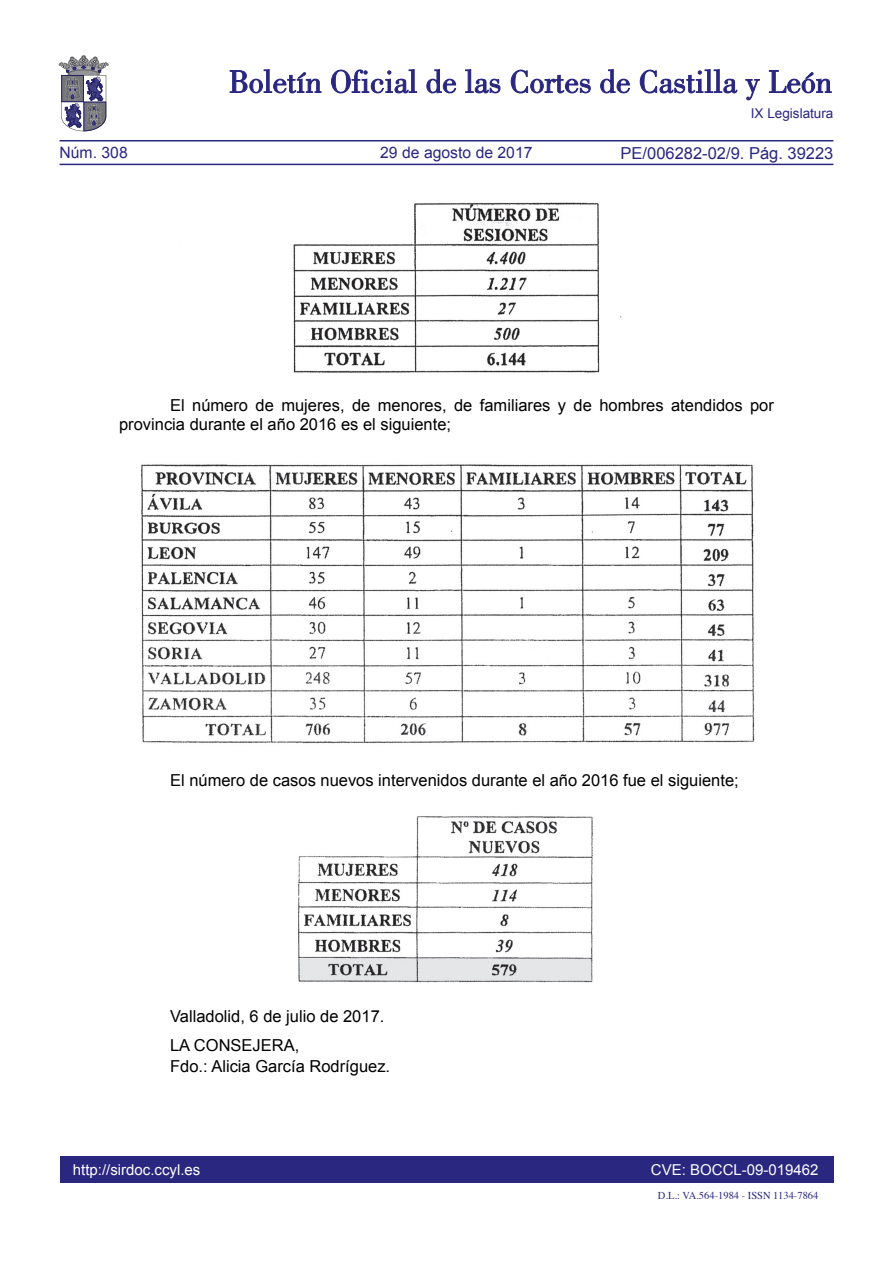
<style>
.page{position:relative;width:893px;height:1263px;background:#fff}
.page>*{position:absolute;margin:0;border:0;box-sizing:border-box;transform-origin:0 0}
.t1{font:16.5px/19.8px "Arial";color:#000}
.t2{font:16.5px "Arial";color:#292780}
.t3{font:15.75px "Arial";color:#292780}
.t4{font:15px "Arial";color:#fff}
.t5{font:13.5px "Arial";color:#292780}
.t6{font:10.5px "Times";color:#292780}
</style>
<div class="page">
<div style="left:60px;top:1157px;width:773px;height:26px;background:#292780"></div>
<hr style="left:60px;top:164px;width:773px;height:1px;background:#292780">
<hr style="left:60px;top:140px;width:773px;height:1px;background:#292780">
<svg style="left:230px;top:69px;width:91px;height:24px"></svg>
<svg style="left:331px;top:69px;width:86px;height:24px"></svg>
<svg style="left:426px;top:69px;width:30px;height:24px"></svg>
<svg style="left:465px;top:69px;width:35px;height:24px"></svg>
<svg style="left:511px;top:70px;width:80px;height:23px"></svg>
<svg style="left:600px;top:69px;width:30px;height:24px"></svg>
<svg style="left:640px;top:69px;width:97px;height:24px"></svg>
<svg style="left:745px;top:79px;width:15px;height:21px"></svg>
<svg style="left:769px;top:70px;width:62px;height:23px"></svg>
<svg style="left:59px;top:55px;width:49px;height:76px"></svg>
<img style="left:293px;top:202px;width:329px;height:171px">
<img style="left:141px;top:464px;width:614px;height:280px">
<img style="left:298px;top:816px;width:295px;height:167px">
<p class="t3" style="left:60px;top:142px;width:70px">Núm. 308</p>
<p class="t3" style="left:380px;top:142px;width:154px">29 de agosto de 2017</p>
<p class="t5" style="left:751px;top:105px;width:84px">IX Legislatura</p>
<p class="t2" style="left:621px;top:142px;width:214px">PE/006282-02/9. Pág. 39223</p>
<p class="t1" style="left:119px;top:395px;width:656px;text-indent:51px">El número de mujeres, de menores, de familiares y de hombres atendidos por provincia durante el año 2016 es el siguiente;</p>
<p class="t1" style="left:170px;top:770px;width:570px">El número de casos nuevos intervenidos durante el año 2016 fue el siguiente;</p>
<p class="t1" style="left:170px;top:1001px;width:216px;line-height:29.5px">Valladolid, 6 de julio de 2017.<br>LA CONSEJERA,</p>
<p class="t1" style="left:170px;top:1057px;width:222px">Fdo.: Alicia García Rodríguez.</p>
<p class="t4" style="left:73px;top:1159px;width:129px">http://sirdoc.ccyl.es</p>
<p class="t4" style="left:651px;top:1159px;width:169px">CVE: BOCCL-09-019462</p>
<p class="t6" style="left:658px;top:1185px;width:162px">D.L.: VA.564-1984 - ISSN 1134-7864</p>
</div>
